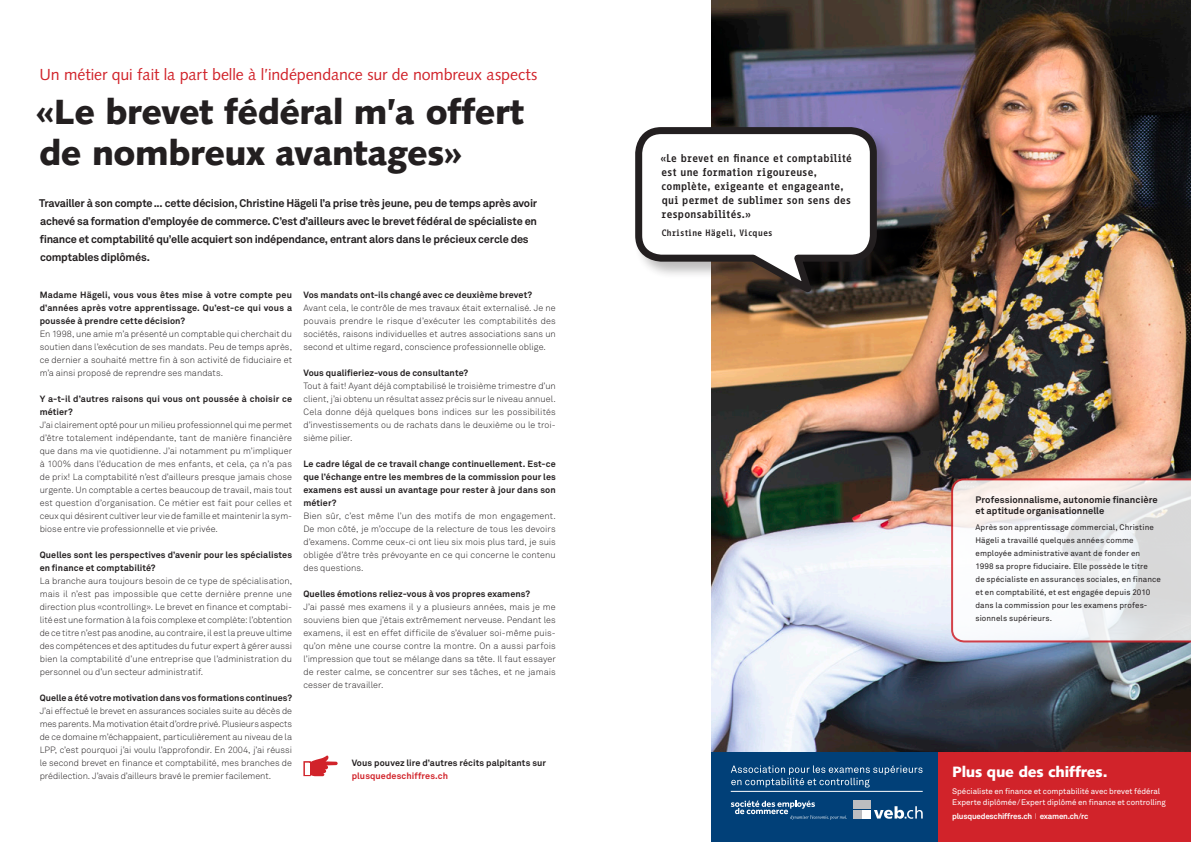
<style>
.page{position:relative;width:1191px;height:842px;background:#fff}
.page>*{position:absolute;margin:0;border:0;box-sizing:border-box;transform-origin:0 0}
.t1{font:900 35px/41px "Syntax";letter-spacing:-.015em;color:#231f20}
.h_spitzmarke{font:16px "Syntax";letter-spacing:-.005em;color:#d1232a}
.h_1_1{font:900 15px "Syntax";letter-spacing:-.015em;color:#fff}
.p_lead{font:700 11px/18px "Akkurat Std";letter-spacing:-.02em;color:#231f20}
.p_sprechblase{font:700 11px/14px "Info Office";letter-spacing:-.04em;color:#231f20}
.kasten_titel{font:700 9.4px/11.3px "Akkurat Std";letter-spacing:.005em;color:#231f20}
.t2{font:300 9px/13px "Akkurat Std";letter-spacing:.005em;color:#231f20;text-align:justify}
.t3{font:700 9px/13px "Akkurat Std";letter-spacing:.01em;color:#231f20}
.p_sprechblase_namen{font:700 9px "Info Office";letter-spacing:-.015em;color:#231f20}
.kasten1{font:8px/13px "Akkurat Std";letter-spacing:.01em;color:#231f20}
.p_Kopie{font:8px "Akkurat Std";letter-spacing:-.005em;color:#fff}
.p_statement{font:700 8px "Akkurat Std";letter-spacing:-.025em;color:#fff}
.s1{color:#d1232a}
.s2{font-weight:300}
</style>
<div class="page">
<div style="left:899px;top:748px;width:292px;height:94px;background:#d1232a"></div>
<div style="left:711px;top:748px;width:227px;height:94px;background:#014078"></div>
<img style="left:711px;top:0;width:480px;height:752px">
<svg style="left:950px;top:477px;width:241px;height:166px"></svg>
<div style="left:853px;top:801px;width:8px;height:8px;background:#bcbdc0"></div>
<div style="left:862px;top:801px;width:9px;height:8px;background:#bcbdc0"></div>
<div style="left:853px;top:810px;width:8px;height:8px;background:#bcbdc0"></div>
<div style="left:862px;top:810px;width:9px;height:8px;background:#fff"></div>
<svg style="left:874px;top:806px;width:48px;height:13px"></svg>
<svg style="left:731px;top:765px;width:191px;height:22px"></svg>
<hr style="left:730px;top:791px;width:192px;height:1px;background:#fff">
<svg style="left:730px;top:801px;width:117px;height:19px"></svg>
<div style="left:634px;top:126px;width:261px;height:184px;background:#231f20;opacity:.3"></div>
<svg style="left:634px;top:124px;width:246px;height:179px"></svg>
<svg style="left:303px;top:755px;width:35px;height:21px"></svg>
<hr style="left:305px;top:763px;width:4px;height:12px;background:#fff">
<p class="h_spitzmarke" style="left:39px;top:65px;width:499px">Un métier qui fait la part belle à l’indépendance sur de nombreux aspects</p>
<p class="t1" style="left:35px;top:91px;width:490px">«Le brevet fédéral m’a offert de nombreux avantages»</p>
<p class="p_lead" style="left:39px;top:194px;width:499px">Travailler à son compte... cette décision, Christine Hägeli l’a prise très jeune, peu de temps après avoir achevé sa formation d’employée de commerce. C’est d’ailleurs avec le brevet fédéral de spécialiste en finance et comptabilité qu’elle acquiert son indépendance, entrant alors dans le précieux cercle des comptables diplômés.</p>
<p class="t3" style="left:40px;top:288px;width:254px;text-align:justify">Madame Hägeli, vous vous êtes mise à votre compte peu d’années après votre apprentissage. Qu’est-ce qui vous a poussée à prendre cette décision?</p>
<p class="t2" style="left:40px;top:327px;width:254px">En 1998, une amie m’a présenté un comptable qui cherchait du soutien dans l’exécution de ses mandats. Peu de temps après, ce dernier a souhaité mettre fin à son activité de fiduciaire et m’a ainsi proposé de reprendre ses mandats.</p>
<p class="t3" style="left:40px;top:392px;width:254px">Y a-t-il d’autres raisons qui vous ont poussée à choisir ce métier?</p>
<p class="t2" style="left:40px;top:418px;width:254px">J’ai clairement opté pour un milieu professionnel qui me permet d’être totalement indépendante, tant de manière financière que dans ma vie quotidienne. J’ai notamment pu m’impliquer à 100% dans l’éducation de mes enfants, et cela, ça n’a pas de prix! La comptabilité n’est d’ailleurs presque jamais chose urgente. Un comptable a certes beaucoup de travail, mais tout est question d’organisation. Ce métier est fait pour celles et ceux qui désirent cultiver leur vie de famille et maintenir la sym&shy;biose entre vie professionnelle et vie privée.</p>
<p class="t3" style="left:40px;top:548px;width:254px">Quelles sont les perspectives d’avenir pour les spécialistes en finance et comptabilité?</p>
<p class="t2" style="left:40px;top:574px;width:254px">La branche aura toujours besoin de ce type de spécialisation, mais il n’est pas impossible que cette dernière prenne une direction plus «controlling». Le brevet en finance et comptabi&shy;lité est une formation à la fois complexe et complète: l’obtention de ce titre n’est pas anodine, au contraire, il est la preuve ultime des compétences et des aptitudes du futur expert à gérer aussi bien la comptabilité d’une entreprise que l’administration du personnel ou d’un secteur administratif.</p>
<p class="t3" style="left:40px;top:691px;width:254px">Quelle a été votre motivation dans vos formations continues?</p>
<p class="t2" style="left:40px;top:704px;width:254px">J’ai effectué le brevet en assurances sociales suite au décès de mes parents. Ma motivation était d’ordre privé. Plusieurs aspects de ce domaine m’échappaient, particulièrement au niveau de la LPP, c’est pourquoi j’ai voulu l’approfondir. En 2004, j’ai réussi le second brevet en finance et comptabilité, mes branches de prédilection. J’avais d’ailleurs bravé le premier facilement.</p>
<p class="t3" style="left:303px;top:288px;width:230px">Vos mandats ont-ils changé avec ce deuxième brevet?</p>
<p class="t2" style="left:303px;top:301px;width:254px">Avant cela, le contrôle de mes travaux était externalisé. Je ne pouvais prendre le risque d’exécuter les comptabilités des sociétés, raisons individuelles et autres associations sans un second et ultime regard, conscience professionnelle oblige.</p>
<p class="t3" style="left:303px;top:366px;width:166px">Vous qualifieriez-vous de consultante?</p>
<p class="t2" style="left:303px;top:379px;width:254px">Tout à fait! Ayant déjà comptabilisé le troisième trimestre d’un client, j’ai obtenu un résultat assez précis sur le niveau annuel.<br>Cela donne déjà quelques bons indices sur les possibilités d’investissements ou de rachats dans le deuxième ou le troi&shy;sième pilier.</p>
<p class="t3" style="left:303px;top:457px;width:254px;text-align:justify">Le cadre légal de ce travail change continuellement. Est-ce que l’échange entre les membres de la commission pour les examens est aussi un avantage pour rester à jour dans son métier?</p>
<p class="t2" style="left:303px;top:509px;width:254px">Bien sûr, c’est même l’un des motifs de mon engagement.<br>De mon côté, je m’occupe de la relecture de tous les devoirs d’examens. Comme ceux-ci ont lieu six mois plus tard, je suis obligée d’être très prévoyante en ce qui concerne le contenu des questions.</p>
<p class="t3" style="left:303px;top:587px;width:228px">Quelles émotions reliez-vous à vos propres examens?</p>
<p class="t2" style="left:303px;top:600px;width:254px">J’ai passé mes examens il y a plusieurs années, mais je me souviens bien que j’étais extrêmement nerveuse. Pendant les examens, il est en effet difficile de s’évaluer soi-même puis&shy;qu’on mène une course contre la montre. On a aussi parfois l’impression que tout se mélange dans sa tête. Il faut essayer de rester calme, se concentrer sur ses tâches, et ne jamais cesser de travailler.</p>
<p class="t3" style="left:352px;top:756px;width:196px">Vous pouvez lire d’autres récits palpitants sur <span class="s1">plusquedeschiffres.ch</span></p>
<p class="p_sprechblase" style="left:660px;top:151px;width:194px">«Le brevet en finance et comptabilité est une formation rigoureuse, complète, exigeante et engageante, qui permet de sublimer son sens des responsabilités.»</p>
<p class="p_sprechblase_namen" style="left:661px;top:227px;width:113px">Christine Hägeli, Vicques</p>
<p class="kasten_titel" style="left:975px;top:494px;width:184px">Professionnalisme, autonomie financière et aptitude organisationnelle</p>
<p class="kasten1" style="left:975px;top:521px;width:187px">Après son apprentissage commercial, Christine Hägeli a travaillé quelques années comme employée administrative avant de fonder en<br>1998 sa propre fiduciaire. Elle possède le titre<br>de spécialiste en assurances sociales, en finance et en comptabilité, et est engagée depuis 2010 dans la commission pour les examens profes&shy;sionnels supérieurs.</p>
<p class="h_1_1" style="left:952px;top:763px;width:157px">Plus que des chiffres.</p>
<p class="p_Kopie" style="left:952px;top:787px;width:209px">Spécialiste en finance et comptabilité avec brevet fédéral</p>
<p class="p_Kopie" style="left:952px;top:798px;width:215px">Experte diplômée/Expert diplômé en finance et controlling</p>
<p class="p_statement" style="left:952px;top:811px;width:138px">plusquedeschiffres.ch <span class="s2">I</span> examen.ch/rc</p>
</div>
